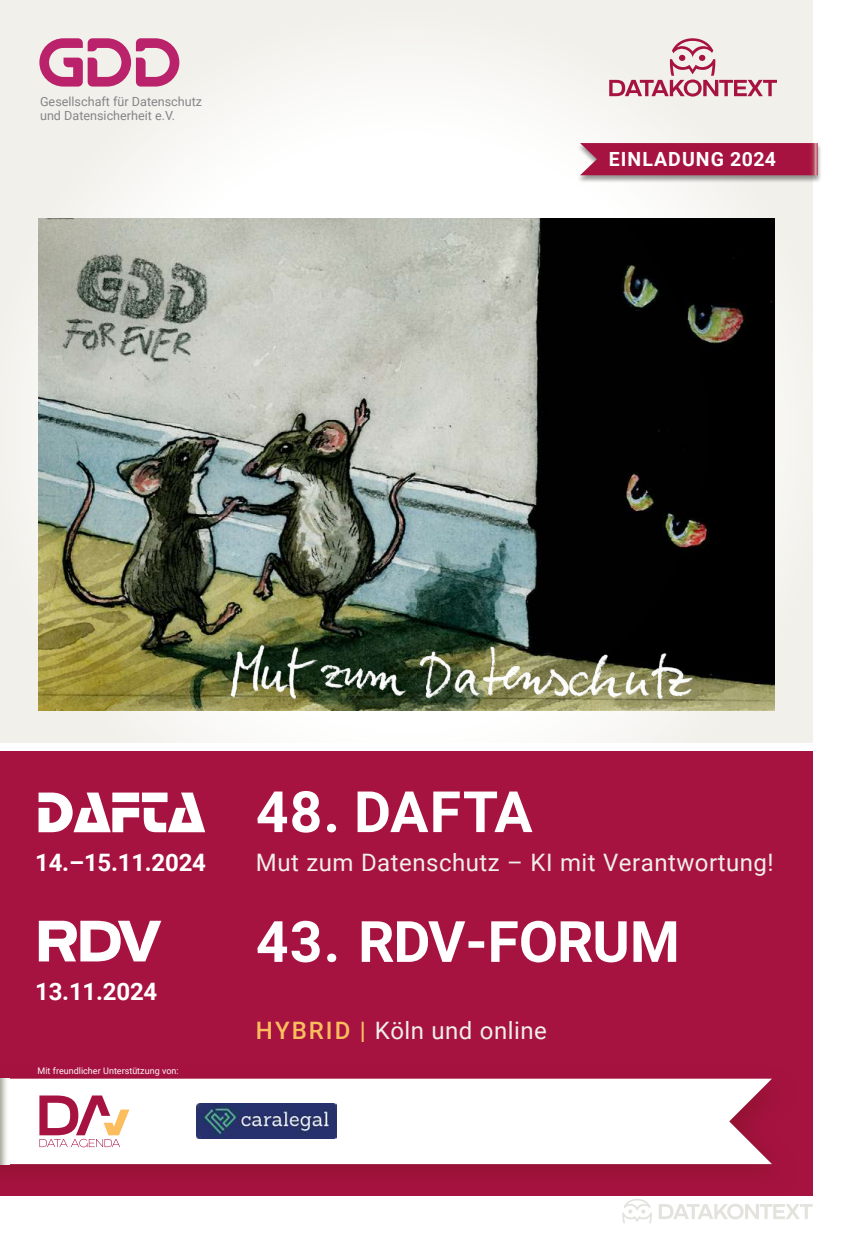
<style>
.page{position:relative;width:851px;height:1234px;background:#fff}
.page>*{position:absolute;margin:0;border:0;box-sizing:border-box;transform-origin:0 0}
.t1{font:700 57px "Roboto";letter-spacing:-.01em;color:#fff}
.t2{font:24px "Roboto";letter-spacing:.02em;color:#f0efea}
.t3{font:700 24px "Roboto";letter-spacing:-.01em;color:#fff}
.t4{font:700 19.5px "Roboto";letter-spacing:.055em;color:#fff}
.t5{font:12.6px/14.4px "Roboto";color:#878488}
.t6{font:9px "Roboto";color:#fff}
.s1{font-weight:500;color:#fbbe5d}
</style>
<div class="page">
<svg style="left:622px;top:1199px;width:30px;height:23px"></svg>
<svg style="left:659px;top:1204px;width:153px;height:15px"></svg>
<div style="left:0;top:751px;width:812px;height:444px;background:#a71341"></div>
<svg style="left:39px;top:920px;width:122px;height:41px"></svg>
<div style="left:0;top:0;width:812px;height:742px;background:linear-gradient(to right,#f7f6f2,#f5f4f0)"></div>
<svg style="left:38px;top:38px;width:141px;height:49px;background:#d486a9"></svg>
<svg style="left:609px;top:38px;width:167px;height:58px;background:#e2c5c9"></svg>
<svg style="left:39px;top:792px;width:166px;height:40px"></svg>
<div style="left:0;top:1063px;width:800px;height:134px;background:#a4123f"></div>
<div style="left:9px;top:1078px;width:762px;height:85px;background:#fff"></div>
<svg style="left:0;top:1078px;width:9px;height:85px"></svg>
<svg style="left:39px;top:1095px;width:90px;height:51px"></svg>
<img style="left:196px;top:1103px;width:140px;height:35px">
<div style="left:576px;top:143px;width:245px;height:40px;background:#000;opacity:.4"></div>
<svg style="left:580px;top:143px;width:237px;height:32px;background:#a91c48"></svg>
<img style="left:38px;top:218px;width:736px;height:492px">
<img style="left:194px;top:627px;width:521px;height:96px">
<p class="t5" style="left:40px;top:94px;width:163px">Gesellschaft für Datenschutz und Datensicherheit e.V.</p>
<p class="t4" style="left:608px;top:145px;width:169px">EINLADUNG 2024</p>
<p class="t3" style="left:35px;top:845px;width:172px">14.–15.11.2024</p>
<p class="t3" style="left:35px;top:974px;width:124px">13.11.2024</p>
<p class="t6" style="left:37px;top:1064px;width:143px">Mit freundlicher Unterstützung von:</p>
<h1 class="t1" style="left:256px;top:771px;width:278px">48. DAFTA</h1>
<p class="t2" style="left:256px;top:845px;width:519px">Mut zum Datenschutz – KI mit Verantwortung!</p>
<h1 class="t1" style="left:256px;top:901px;width:425px">43. RDV-FORUM</h1>
<p class="t2" style="left:256px;top:1013px;width:292px"><span class="s1">HYBRID |</span> Köln und online</p>
</div>
